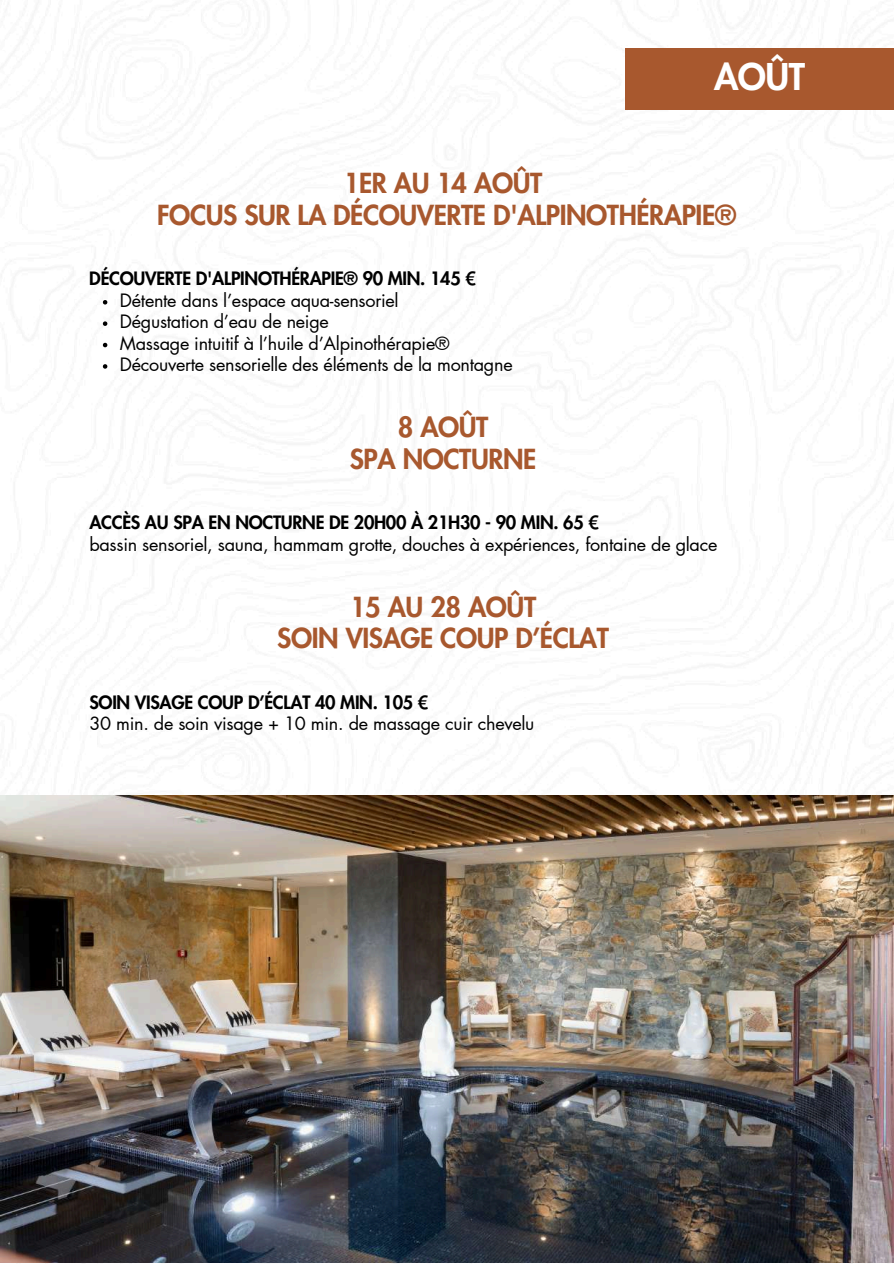
<style>
.page{position:relative;width:894px;height:1264px;background:#fff}
.page>*{position:absolute;margin:0;border:0;box-sizing:border-box;transform-origin:0 0}
.t1{font:800 36px "Futura LT Pro";color:#fff}
.t2{font:800 27px/31.5px "Futura LT Pro";letter-spacing:-.015em;color:#a8582e;text-align:center}
.t3{font:18px/21.3px "Futura LT Pro";letter-spacing:-.015em;color:#000}
.t4{font:800 18px "Futura LT Pro";letter-spacing:-.015em;color:#000}
</style>
<div class="page">
<div style="left:625px;top:48px;width:268px;height:62px;background:#a8582e"></div>
<svg style="left:103px;top:300px;width:4px;height:4px"></svg>
<svg style="left:103px;top:321px;width:4px;height:5px"></svg>
<svg style="left:103px;top:343px;width:4px;height:4px"></svg>
<svg style="left:103px;top:364px;width:4px;height:5px"></svg>
<img style="left:0;top:795px;width:893px;height:467px">
<h1 class="t1" style="left:714px;top:61px;width:92px">AOÛT</h1>
<h2 class="t2" style="left:157px;top:169px;width:580px">1ER AU 14 AOÛT<br>FOCUS SUR LA DÉCOUVERTE D'ALPINOTHÉRAPIE®</h2>
<p class="t4" style="left:89px;top:270px;width:388px">DÉCOUVERTE D'ALPINOTHÉRAPIE® 90 MIN. 145 €</p>
<p class="t3" style="left:120px;top:290px;width:394px">Détente dans l’espace aqua-sensoriel<br>Dégustation d’eau de neige<br>Massage intuitif à l’huile d’Alpinothérapie® Découverte sensorielle des éléments de la montagne</p>
<h2 class="t2" style="left:350px;top:412px;width:188px">8 AOÛT<br>SPA NOCTURNE</h2>
<p class="t4" style="left:89px;top:514px;width:511px">ACCÈS AU SPA EN NOCTURNE DE 20H00 À 21H30 - 90 MIN. 65 €</p>
<p class="t3" style="left:89px;top:534px;width:629px">bassin sensoriel, sauna, hammam grotte, douches à expériences, fontaine de glace</p>
<h2 class="t2" style="left:277px;top:592px;width:333px">15 AU 28 AOÛT<br>SOIN VISAGE COUP D’ÉCLAT</h2>
<p class="t4" style="left:89px;top:694px;width:340px">SOIN VISAGE COUP D’ÉCLAT 40 MIN. 105 €</p>
<p class="t3" style="left:89px;top:714px;width:446px">30 min. de soin visage + 10 min. de massage cuir chevelu</p>
</div>
